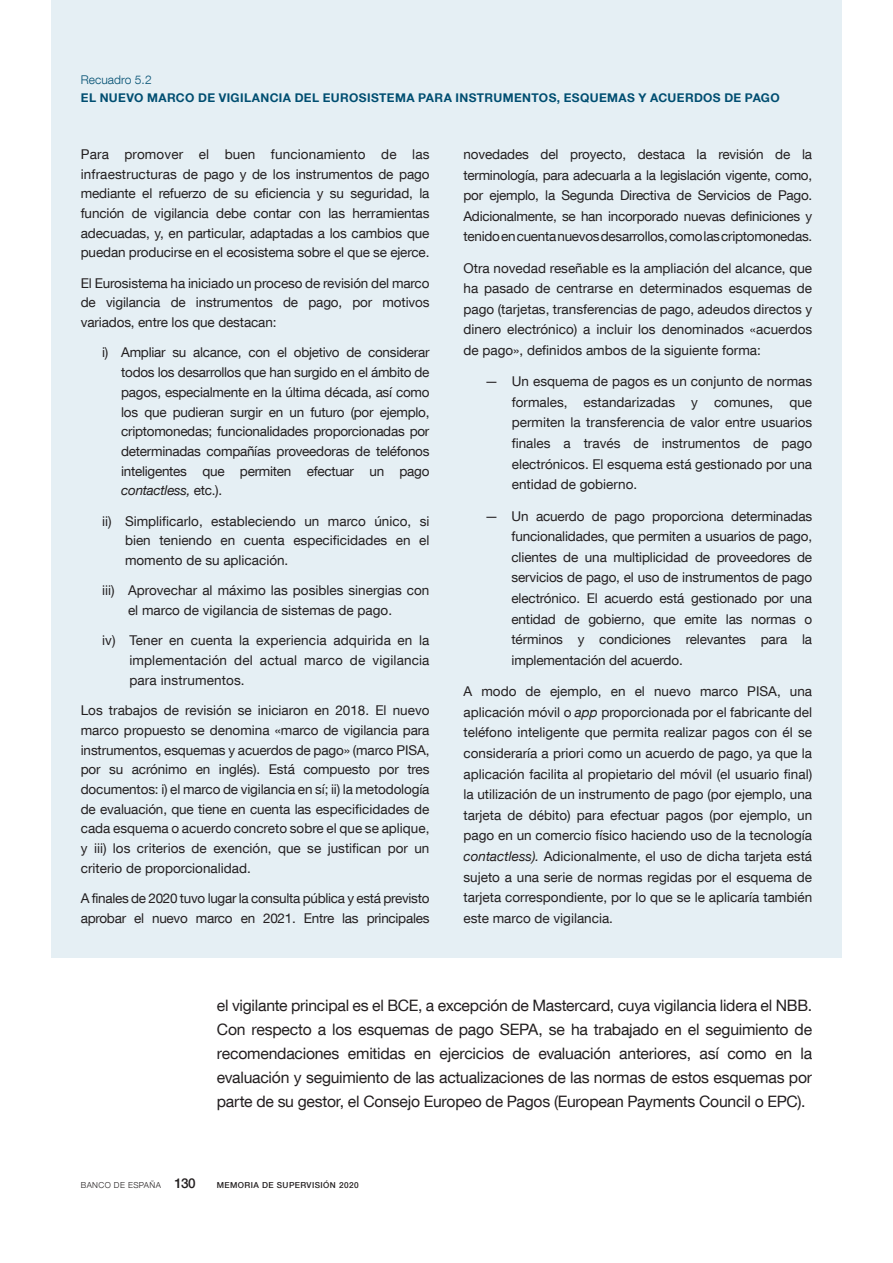
<style>
.page{position:relative;width:893px;height:1263px;background:#fff}
.page>*{position:absolute;margin:0;border:0;box-sizing:border-box;transform-origin:0 0}
.t1{font:15.75px/24px "Bd E Neue Helvetica";letter-spacing:-.015em;color:#231f20;text-align:justify}
.TEXTO_RECUADROS{font:13.5px/20.5px "Bd E Neue Helvetica";letter-spacing:-.01em;color:#231f20;text-align:justify}
.GUIONES_Recuadros{font:13.5px/19.6px "Bd E Neue Helvetica";color:#231f20;text-align:justify}
.Numero_recuadro{font:700 12px "Bd E Neue Helvetica";letter-spacing:.03em;color:#004e71}
.Numero_recuadro-2{font:300 12px "Bd E Neue Helvetica";letter-spacing:.005em;color:#004e71}
.t2{font:500 8.25px "Bd E Neue Helvetica";letter-spacing:.05em;color:#231f20}
.t3{font:300 8.25px "Bd E Neue Helvetica";letter-spacing:.05em;color:#231f20}
.s1{font-style:italic}
.s2{font-weight:500;font-size:13.5px}
</style>
<div class="page">
<div style="left:51px;top:0;width:791px;height:957px;background:#e5eff4"></div>
<p class="Numero_recuadro-2" style="left:81px;top:72px;width:72px">Recuadro 5.2</p>
<p class="Numero_recuadro" style="left:81px;top:90px;width:700px">EL NUEVO MARCO DE VIGILANCIA DEL EUROSISTEMA PARA INSTRUMENTOS, ESQUEMAS Y ACUERDOS DE PAGO</p>
<p class="TEXTO_RECUADROS" style="left:81px;top:144px;width:350px;line-height:19.6px">Para promover el buen funcionamiento de las infraestructuras de pago y de los instrumentos de pago mediante el refuerzo de su eficiencia y su seguridad, la función de vigilancia debe contar con las herramientas adecuadas, y, en particular, adaptadas a los cambios que puedan producirse en el ecosistema sobre el que se ejerce.</p>
<p class="TEXTO_RECUADROS" style="left:81px;top:273px;width:350px;line-height:19.6px">El Eurosistema ha iniciado un proceso de revisión del marco de vigilancia de instrumentos de pago, por motivos variados, entre los que destacan:</p>
<p class="GUIONES_Recuadros" style="left:121px;top:342px;width:310px;text-indent:-19px">i) Ampliar su alcance, con el objetivo de considerar todos los desarrollos que han surgido en el ámbito de pagos, especialmente en la última década, así como los que pudieran surgir en un futuro (por ejemplo, criptomonedas; funcionalidades proporcionadas por determinadas compañías proveedoras de teléfonos inteligentes que permiten efectuar un pago <span class="s1">contactless,</span> etc.).</p>
<p class="GUIONES_Recuadros" style="left:125px;top:511px;width:306px;text-indent:-23px">ii) Simplificarlo, estableciendo un marco único, si bien teniendo en cuenta especificidades en el momento de su aplicación.</p>
<p class="GUIONES_Recuadros" style="left:128px;top:580px;width:303px;text-indent:-26px">iii) Aprovechar al máximo las posibles sinergias con el marco de vigilancia de sistemas de pago.</p>
<p class="GUIONES_Recuadros" style="left:129px;top:630px;width:302px;text-indent:-27px">iv) Tener en cuenta la experiencia adquirida en la implementación del actual marco de vigilancia para instrumentos.</p>
<p class="TEXTO_RECUADROS" style="left:81px;top:700px;width:350px;line-height:19.6px">Los trabajos de revisión se iniciaron en 2018. El nuevo marco propuesto se denomina «marco de vigilancia para instrumentos, esquemas y acuerdos de pago» (marco PISA, por su acrónimo en inglés). Está compuesto por tres documentos: i) el marco de vigilancia en sí; ii) la metodología de evaluación, que tiene en cuenta las especificidades de cada esquema o acuerdo concreto sobre el que se aplique, y iii) los criterios de exención, que se justifican por un criterio de proporcionalidad.</p>
<p class="TEXTO_RECUADROS" style="left:81px;top:888px;width:350px;line-height:19.6px">A finales de 2020 tuvo lugar la consulta pública y está previsto aprobar el nuevo marco en 2021. Entre las principales</p>
<p class="TEXTO_RECUADROS" style="left:463px;top:143px;width:350px">novedades del proyecto, destaca la revisión de la terminología, para adecuarla a la legislación vigente, como, por ejemplo, la Segunda Directiva de Servicios de Pago.<br>Adicionalmente, se han incorporado nuevas definiciones y tenido en cuenta nuevos desarrollos, como las criptomonedas.</p>
<p class="TEXTO_RECUADROS" style="left:463px;top:257px;width:350px">Otra novedad reseñable es la ampliación del alcance, que ha pasado de centrarse en determinados esquemas de pago (tarjetas, transferencias de pago, adeudos directos y dinero electrónico) a incluir los denominados «acuerdos de pago», definidos ambos de la siguiente forma:</p>
<p class="GUIONES_Recuadros" style="left:512px;top:371px;width:302px;line-height:20.5px;text-indent:-27px">— Un esquema de pagos es un conjunto de normas formales, estandarizadas y comunes, que permiten la transferencia de valor entre usuarios finales a través de instrumentos de pago electrónicos. El esquema está gestionado por una entidad de gobierno.</p>
<p class="GUIONES_Recuadros" style="left:511px;top:505px;width:302px;line-height:20.5px;text-indent:-27px">— Un acuerdo de pago proporciona determinadas funcionalidades, que permiten a usuarios de pago, clientes de una multiplicidad de proveedores de servicios de pago, el uso de instrumentos de pago electrónico. El acuerdo está gestionado por una entidad de gobierno, que emite las normas o términos y condiciones relevantes para la implementación del acuerdo.</p>
<p class="TEXTO_RECUADROS" style="left:463px;top:681px;width:350px">A modo de ejemplo, en el nuevo marco PISA, una aplicación móvil o <span class="s1">app</span> proporcionada por el fabricante del teléfono inteligente que permita realizar pagos con él se consideraría a priori como un acuerdo de pago, ya que la aplicación facilita al propietario del móvil (el usuario final) la utilización de un instrumento de pago (por ejemplo, una tarjeta de débito) para efectuar pagos (por ejemplo, un pago en un comercio físico haciendo uso de la tecnología <span class="s1">contactless).</span> Adicionalmente, el uso de dicha tarjeta está sujeto a una serie de normas regidas por el esquema de tarjeta correspondiente, por lo que se le aplicaría también este marco de vigilancia.</p>
<p class="t1" style="left:217px;top:993px;width:597px">el vigilante principal es el BCE, a excepción de Mastercard, cuya vigilancia lidera el NBB.<br>Con respecto a los esquemas de pago SEPA, se ha trabajado en el seguimiento de recomendaciones emitidas en ejercicios de evaluación anteriores, así como en la evaluación y seguimiento de las actualizaciones de las normas de estos esquemas por parte de su gestor, el Consejo Europeo de Pagos (European Payments Council o EPC).</p>
<p class="t3" style="left:81px;top:1180px;width:116px">BANCO DE ESPAÑA <span class="s2">130</span></p>
<p class="t2" style="left:217px;top:1180px;width:143px">MEMORIA DE SUPERVISIÓN 2020</p>
</div>
